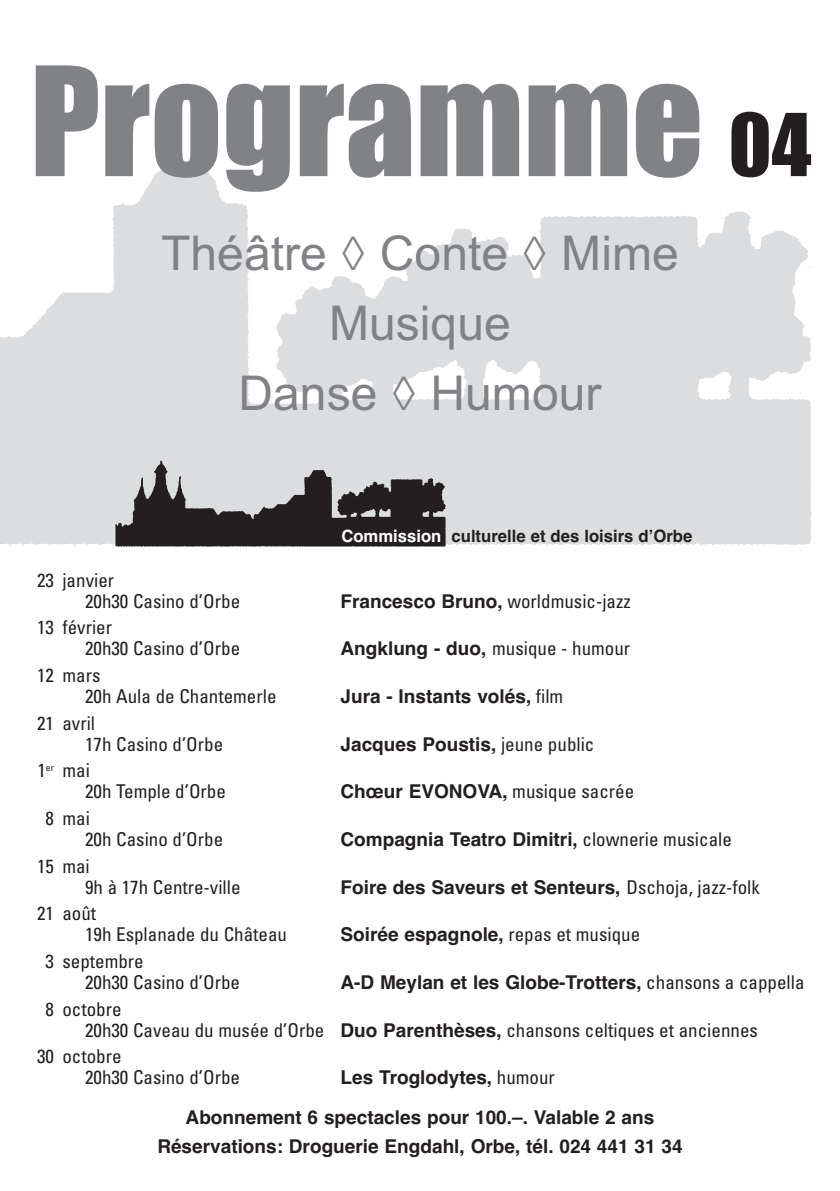
<style>
.page{position:relative;width:840px;height:1191px;background:#fff}
.page>*{position:absolute;margin:0;border:0;box-sizing:border-box;transform-origin:0 0}
.t1{font:140px "Impact";color:#808285}
.t2{font:48px/70px "Arial";color:#808285;text-align:center}
.t3{font:700 19px/39.8px "Helvetica";color:#231f20}
.t4{font:condensed 19px/21px "Univers";color:#231f20}
.t5{font:700 17px "Helvetica";color:#231f20}
.s1{font-size:80px;color:#231f20}
.s2{color:#fff}
.s3{font-family:"Univers";font-weight:400;font-stretch:condensed}
.s4{font-family:"Helvetica";font-weight:700;font-stretch:normal}
</style>
<div class="page">
<img style="left:115px;top:455px;width:331px;height:92px">
<h1 class="t1" style="left:30px;top:46px;width:782px">Programme <span class="s1">04</span></h1>
<h2 class="t2" style="left:161px;top:218px;width:518px">Théâtre ◊ Conte ◊ Mime<br>Musique<br>Danse ◊ Humour</h2>
<p class="t4" style="left:85px;top:571px;width:156px;text-indent:-48px">23 janvier<br>20h30 Casino d’Orbe</p>
<p class="t4" style="left:85px;top:618px;width:156px;text-indent:-48px">13 février<br>20h30 Casino d’Orbe</p>
<p class="t4" style="left:85px;top:666px;width:193px;text-indent:-48px">12 mars<br>20h Aula de Chantemerle</p>
<p class="t4" style="left:85px;top:714px;width:140px;text-indent:-48px">21 avril<br>17h Casino d’Orbe</p>
<p class="t4" style="left:85px;top:761px;width:142px;text-indent:-48px">1<sup>er</sup> mai<br>20h Temple d’Orbe</p>
<p class="t4" style="left:85px;top:809px;width:140px;text-indent:-40px">8 mai<br>20h Casino d’Orbe</p>
<p class="t4" style="left:85px;top:857px;width:157px;text-indent:-48px">15 mai<br>9h à 17h Centre-ville</p>
<p class="t4" style="left:85px;top:904px;width:203px;text-indent:-48px">21 août<br>19h Esplanade du Château</p>
<p class="t5" style="left:341px;top:526px;width:352px"><span class="s2">Commission</span> culturelle et des loisirs d’Orbe</p>
<p class="t3" style="left:340px;top:581px;width:292px">Francesco Bruno, <span class="s3">worldmusic-jazz</span></p>
<p class="t4" style="left:340px;top:639px;width:291px"><span class="s4">Angklung - duo,</span> musique - humour</p>
<p class="t3" style="left:340px;top:676px;width:224px">Jura - Instants volés, <span class="s3">film</span></p>
<p class="t3" style="left:340px;top:724px;width:255px">Jacques Poustis, <span class="s3">jeune public</span></p>
<p class="t3" style="left:340px;top:772px;width:295px">Chœur EVONOVA, <span class="s3">musique sacrée</span></p>
<p class="t3" style="left:340px;top:819px;width:392px">Compagnia Teatro Dimitri, <span class="s3">clownerie musicale</span></p>
<p class="t3" style="left:340px;top:867px;width:420px">Foire des Saveurs et Senteurs, <span class="s3">Dschoja, jazz-folk</span></p>
<p class="t3" style="left:340px;top:915px;width:301px">Soirée espagnole, <span class="s3">repas et musique</span></p>
<p class="t4" style="left:85px;top:952px;width:156px;text-indent:-40px">3 septembre<br>20h30 Casino d’Orbe</p>
<p class="t3" style="left:340px;top:962px;width:465px">A-D Meylan et les Globe-Trotters, <span class="s3">chansons a cappella</span></p>
<p class="t4" style="left:85px;top:1000px;width:674px;text-indent:-40px">8 octobre<br>20h30 Caveau du musée d’Orbe <span class="s4">Duo Parenthèses,</span> chansons celtiques et anciennes</p>
<p class="t4" style="left:85px;top:1047px;width:156px;text-indent:-48px">30 octobre<br>20h30 Casino d’Orbe</p>
<p class="t3" style="left:185px;top:1058px;width:470px;text-indent:155px">Les Troglodytes, <span class="s3">humour<br></span>Abonnement 6 spectacles pour 100.–. Valable 2 ans</p>
<p class="t3" style="left:157px;top:1126px;width:526px">Réservations: Droguerie Engdahl, Orbe, tél. 024 441 31 34</p>
</div>
